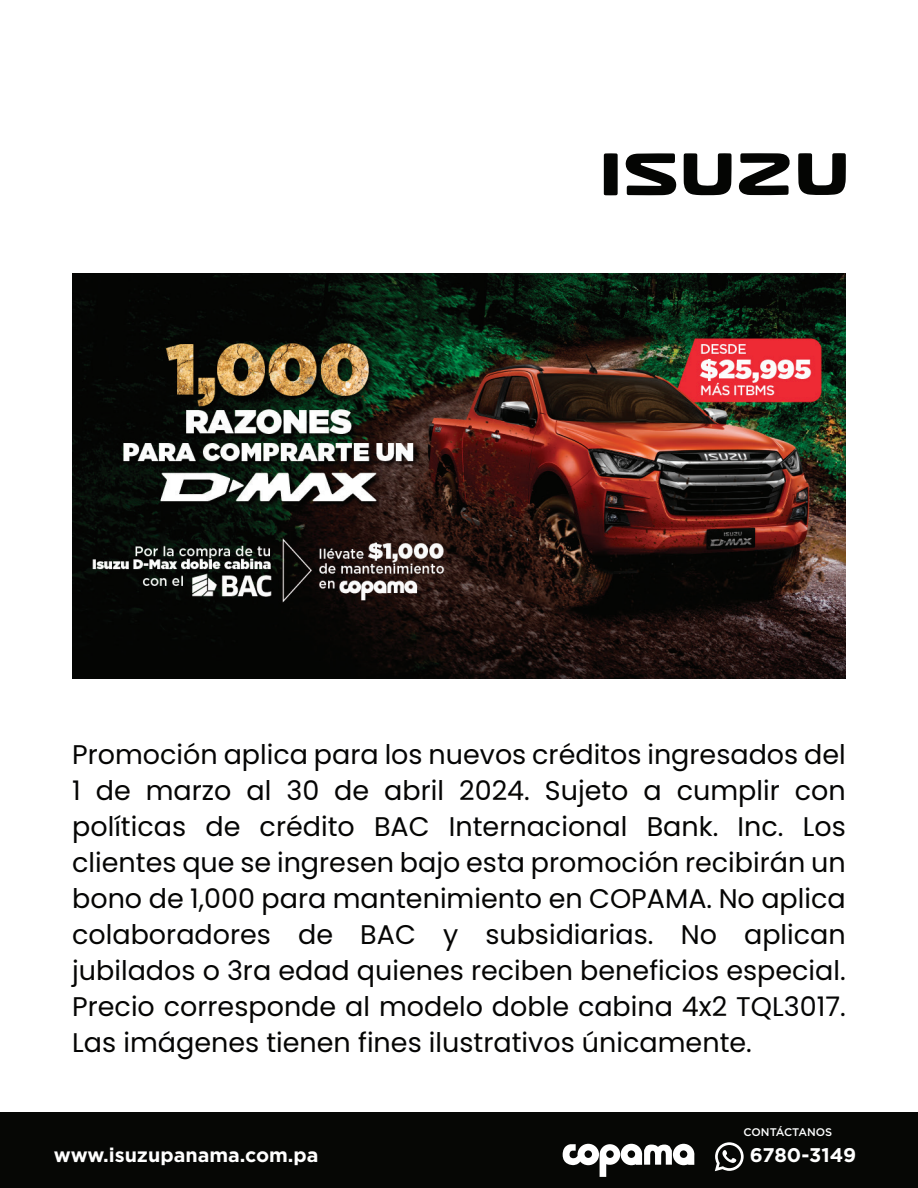
<style>
.page{position:relative;width:918px;height:1188px;background:#fff}
.page>*{position:absolute;margin:0;border:0;box-sizing:border-box;transform-origin:0 0}
.t1{font:27px/36px "Poppins";color:#050504;text-align:justify}
.t2{font:700 19.8px "Gotham";color:#fff}
.t3{font:500 11.1px "Gotham";color:#fdfefe}
</style>
<div class="page">
<div style="left:0;top:1112px;width:918px;height:76px;background:#060705"></div>
<svg style="left:715px;top:1142px;width:29px;height:29px"></svg>
<svg style="left:563px;top:1144px;width:131px;height:33px"></svg>
<img style="left:72px;top:273px;width:774px;height:405px">
<svg style="left:604px;top:153px;width:14px;height:42px"></svg>
<svg style="left:625px;top:153px;width:52px;height:42px"></svg>
<svg style="left:739px;top:153px;width:51px;height:42px"></svg>
<svg style="left:684px;top:153px;width:48px;height:42px"></svg>
<svg style="left:798px;top:153px;width:48px;height:42px"></svg>
<p class="t1" style="left:72px;top:737px;width:775px">Promoción aplica para los nuevos créditos ingresados del 1 de marzo al 30 de abril 2024. Sujeto a cumplir con políticas de crédito BAC Internacional Bank. Inc. Los clientes que se ingresen bajo esta promoción recibirán un bono de 1,000 para mantenimiento en COPAMA. No aplica colaboradores de BAC y subsidiarias. No aplican jubilados o 3ra edad quienes reciben beneficios especial.<br>Precio corresponde al modelo doble cabina 4x2 TQL3017.<br>Las imágenes tienen fines ilustrativos únicamente.</p>
<p class="t3" style="left:744px;top:1125px;width:90px">CONTÁCTANOS</p>
<p class="t2" style="left:54px;top:1142px;width:266px">www.isuzupanama.com.pa</p>
<p class="t2" style="left:750px;top:1142px;width:108px">6780-3149</p>
</div>
